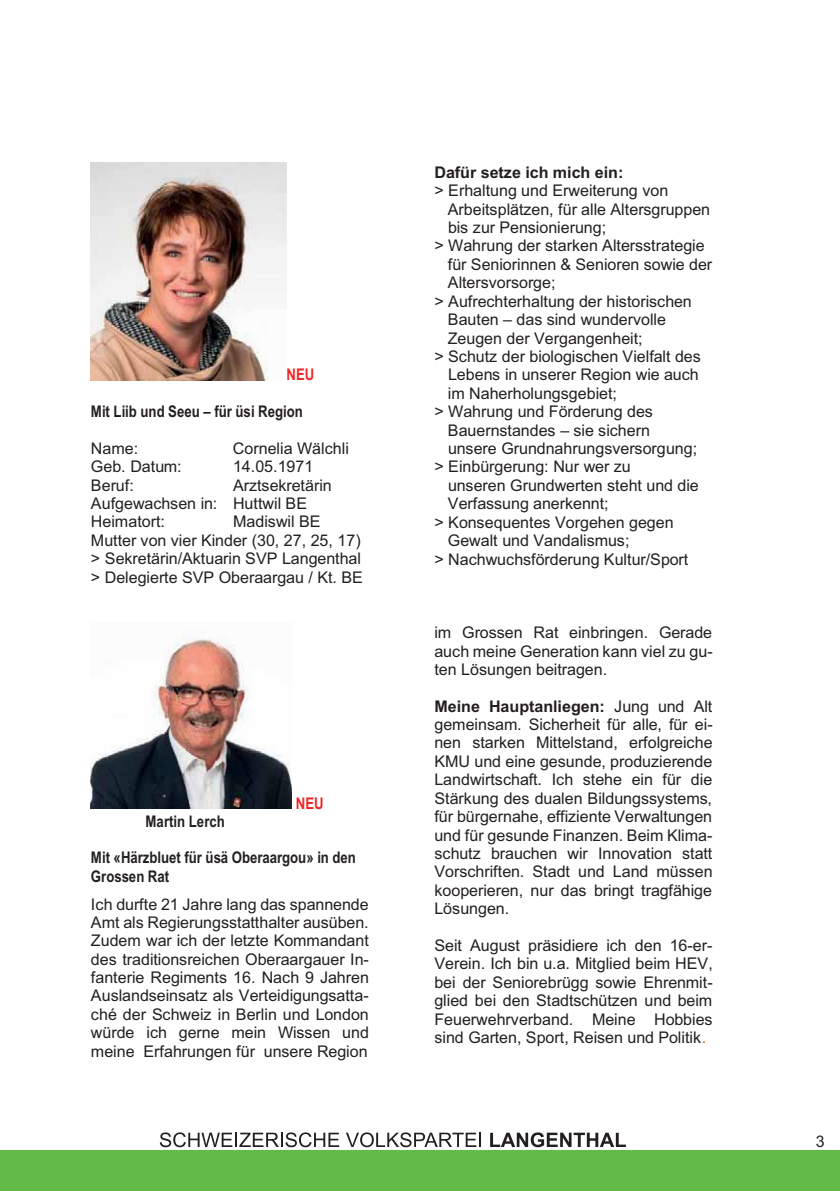
<style>
.page{position:relative;width:840px;height:1191px;background:#fff}
.page>*{position:absolute;margin:0;border:0;box-sizing:border-box;transform-origin:0 0}
.t1{font:16px/18.4px "Arial";letter-spacing:-.005em;color:#231f20;text-align:justify}
.t2{font:700 16px/18.4px "...WRD.EMBED.SUB.46";letter-spacing:-.005em;color:#231f20}
.t3{font:700 16px "Arial";letter-spacing:-.005em;color:#231f20}
.t4{font:700 16px "...WRD.EMBED.SUB.46";letter-spacing:.005em;color:#ee2524}
.s1{font-weight:700}
.s2{color:#ef4425}
</style>
<div class="page">
<div style="left:0;top:1150px;width:839px;height:41px;background:#62bb46"></div>
<svg style="left:160px;top:1132px;width:179px;height:15px"></svg>
<svg style="left:346px;top:1132px;width:135px;height:15px"></svg>
<svg style="left:490px;top:1132px;width:135px;height:15px"></svg>
<img style="left:91px;top:163px;width:195px;height:217px">
<img style="left:91px;top:637px;width:200px;height:171px">
<p class="t4" style="left:286px;top:369px;width:29px">NEU</p>
<p class="t2" style="left:91px;top:403px;width:213px">Mit Liib und Seeu – für üsi Region</p>
<p class="t1" style="left:91px;top:440px;width:49px">Name:</p>
<p class="t1" style="left:233px;top:440px;width:117px">Cornelia Wälchli</p>
<p class="t1" style="left:91px;top:459px;width:92px">Geb. Datum:</p>
<p class="t1" style="left:233px;top:459px;width:82px">14.05.1971</p>
<p class="t1" style="left:91px;top:477px;width:44px">Beruf:</p>
<p class="t1" style="left:91px;top:477px;width:242px;text-align:left;text-indent:142px">Arztsekretärin<br>Aufgewachsen in: Huttwil BE<br>Heimatort:</p>
<p class="t1" style="left:91px;top:514px;width:273px;text-align:left;text-indent:142px">Madiswil BE<br>Mutter von vier Kinder (30, 27, 25, 17) &gt; Sekretärin/Aktuarin SVP Langenthal &gt; Delegierte SVP Oberaargau / Kt. BE</p>
<p class="t4" style="left:295px;top:797px;width:29px">NEU</p>
<p class="t2" style="left:145px;top:813px;width:81px">Martin Lerch</p>
<p class="t2" style="left:91px;top:850px;width:266px">Mit «Härzbluet für üsä Oberaargou» in den<br>Grossen Rat</p>
<p class="t1" style="left:91px;top:896px;width:279px">Ich durfte 21 Jahre lang das spannende Amt als Regierungsstatthalter ausüben.<br>Zudem war ich der letzte Kommandant des traditionsreichen Oberaargauer In&shy;fanterie Regiments 16. Nach 9 Jahren Auslandseinsatz als Verteidigungsatta&shy;ché der Schweiz in Berlin und London würde ich gerne mein Wissen und meine Erfahrungen für unsere Region</p>
<p class="t3" style="left:434px;top:167px;width:190px">Dafür setze ich mich ein:</p>
<p class="t1" style="left:434px;top:183px;width:235px">&gt; Erhaltung und Erweiterung von</p>
<p class="t1" style="left:447px;top:201px;width:264px">Arbeitsplätzen, für alle Altersgruppen</p>
<p class="t1" style="left:448px;top:220px;width:159px">bis zur Pensionierung;</p>
<p class="t1" style="left:434px;top:238px;width:271px">&gt; Wahrung der starken Altersstrategie</p>
<p class="t1" style="left:447px;top:257px;width:266px">für Seniorinnen &amp; Senioren sowie der</p>
<p class="t1" style="left:447px;top:275px;width:109px">Altersvorsorge;</p>
<p class="t1" style="left:434px;top:293px;width:259px">&gt; Aufrechterhaltung der historischen</p>
<p class="t1" style="left:447px;top:312px;width:220px">Bauten – das sind wundervolle</p>
<p class="t1" style="left:447px;top:330px;width:196px">Zeugen der Vergangenheit;</p>
<p class="t1" style="left:434px;top:349px;width:268px">&gt; Schutz der biologischen Vielfalt des</p>
<p class="t1" style="left:448px;top:367px;width:252px">Lebens in unserer Region wie auch</p>
<p class="t1" style="left:447px;top:386px;width:171px">im Naherholungsgebiet;</p>
<p class="t1" style="left:434px;top:404px;width:220px">&gt; Wahrung und Förderung des</p>
<p class="t1" style="left:447px;top:422px;width:203px">Bauernstandes – sie sichern</p>
<p class="t1" style="left:448px;top:441px;width:250px">unsere Grundnahrungsversorgung;</p>
<p class="t1" style="left:434px;top:459px;width:198px">&gt; Einbürgerung: Nur wer zu</p>
<p class="t1" style="left:448px;top:477px;width:252px">unseren Grundwerten steht und die</p>
<p class="t1" style="left:447px;top:496px;width:162px">Verfassung anerkennt;</p>
<p class="t1" style="left:434px;top:514px;width:240px">&gt; Konsequentes Vorgehen gegen</p>
<p class="t1" style="left:447px;top:533px;width:183px">Gewalt und Vandalismus;</p>
<p class="t1" style="left:434px;top:551px;width:255px">&gt; Nachwuchsförderung Kultur/Sport</p>
<p class="t1" style="left:434px;top:625px;width:280px">im Grossen Rat einbringen. Gerade auch meine Generation kann viel zu gu&shy;ten Lösungen beitragen.</p>
<p class="t1" style="left:434px;top:698px;width:280px"><span class="s1">Meine Hauptanliegen:</span> Jung und Alt gemeinsam. Sicherheit für alle, für ei&shy;nen starken Mittelstand, erfolgreiche KMU und eine gesunde, produzierende Landwirtschaft. Ich stehe ein für die Stärkung des dualen Bildungssystems, für bürgernahe, effiziente Verwaltungen und für gesunde Finanzen. Beim Klima&shy;schutz brauchen wir Innovation statt Vorschriften. Stadt und Land müssen kooperieren, nur das bringt tragfähige Lösungen.</p>
<p class="t1" style="left:434px;top:938px;width:280px">Seit August präsidiere ich den 16-er-Verein. Ich bin u.a. Mitglied beim HEV, bei der Seniorebrügg sowie Ehrenmit&shy;glied bei den Stadtschützen und beim Feuerwehrverband. Meine Hobbies sind Garten, Sport, Reisen und Politik<span class="s2">.</span></p>
<p class="t1" style="left:815px;top:1133px;width:10px">3</p>
</div>
